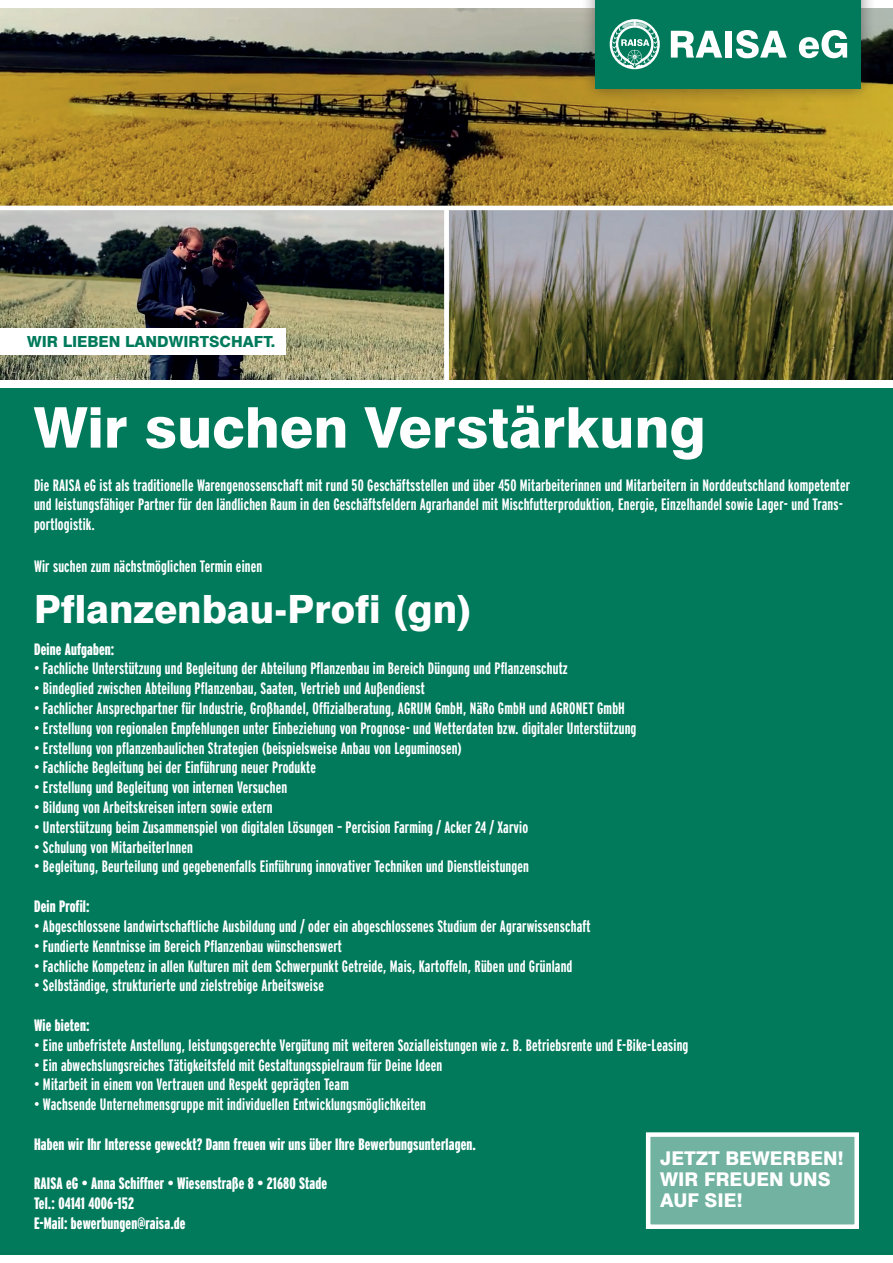
<style>
.page{position:relative;width:893px;height:1263px;background:#fff}
.page>*{position:absolute;margin:0;border:0;box-sizing:border-box;transform-origin:0 0}
.t1{font:800 56.1px "Swiss 721 BT";color:#fff}
.t2{font:800 39px "Swiss 721 BT";color:#fff}
.t3{font:800 19.05px/21.1px "Swiss 721 BT";color:#fff}
.t4{font:700 16.5px/19.8px "Interstate Compressed";letter-spacing:.01em;color:#fff}
.t5{font:900 16.5px/19.8px "Interstate Compressed";letter-spacing:.01em;color:#fff}
.t6{font:800 15.3px "Swiss 721 BT";color:#007a5b}
</style>
<div class="page">
<svg style="left:449px;top:210px;width:444px;height:170px;background:#717058"></svg>
<img style="left:0;top:210px;width:449px;height:170px">
<svg style="left:0;top:8px;width:893px;height:198px;background:#907738"></svg>
<div style="left:0;top:382px;width:893px;height:881px;background:#007a5b"></div>
<div style="left:0;top:1255px;width:893px;height:8px;background:#fff"></div>
<div style="left:581px;top:0;width:295px;height:103px;background:#231f20;opacity:.5"></div>
<div style="left:596px;top:0;width:265px;height:89px;background:#007a5b"></div>
<svg style="left:610px;top:19px;width:50px;height:50px"></svg>
<svg style="left:671px;top:31px;width:51px;height:27px"></svg>
<div style="left:725px;top:31px;width:7px;height:27px;background:#fff"></div>
<svg style="left:736px;top:30px;width:51px;height:28px"></svg>
<svg style="left:799px;top:30px;width:48px;height:28px"></svg>
<div style="left:646px;top:1132px;width:213px;height:97px;background:#71b2a1;border:4px solid #fff"></div>
<div style="left:0;top:380px;width:893px;height:8px;background:#fff"></div>
<div style="left:0;top:328px;width:286px;height:26px;background:#fff"></div>
<p class="t6" style="left:27px;top:332px;width:250px">WIR LIEBEN LANDWIRTSCHAFT.</p>
<h1 class="t1" style="left:34px;top:394px;width:673px">Wir suchen Verstärkung</h1>
<p class="t4" style="left:34px;top:475px;width:818px">Die RAISA eG ist als traditionelle Warengenossenschaft mit rund 50 Geschäftsstellen und über 450 Mitarbeiterinnen und Mitarbeitern in Norddeutschland kompetenter und leistungsfähiger Partner für den ländlichen Raum in den Geschäftsfeldern Agrarhandel mit Mischfutterproduktion, Energie, Einzelhandel sowie Lager- und Trans&shy;portlogistik.</p>
<p class="t4" style="left:34px;top:556px;width:230px">Wir suchen zum nächstmöglichen Termin einen</p>
<h2 class="t2" style="left:34px;top:585px;width:440px">Pflanzenbau-Profi (gn)</h2>
<p class="t5" style="left:34px;top:639px;width:82px">Deine Aufgaben:</p>
<p class="t4" style="left:34px;top:659px;width:535px">• Fachliche Unterstützung und Begleitung der Abteilung Pflanzenbau im Bereich Düngung und Pflanzenschutz</p>
<p class="t4" style="left:34px;top:678px;width:392px">• Bindeglied zwischen Abteilung Pflanzenbau, Saaten, Vertrieb und Außendienst</p>
<p class="t4" style="left:34px;top:698px;width:592px">• Fachlicher Ansprechpartner für Industrie, Großhandel, Offizialberatung, AGRUM GmbH, NäRo GmbH und AGRONET GmbH</p>
<p class="t4" style="left:34px;top:718px;width:604px">• Erstellung von regionalen Empfehlungen unter Einbeziehung von Prognose- und Wetterdaten bzw. digitaler Unterstützung</p>
<p class="t4" style="left:34px;top:738px;width:429px">• Erstellung von pflanzenbaulichen Strategien (beispielsweise Anbau von Leguminosen)</p>
<p class="t4" style="left:34px;top:758px;width:283px">• Fachliche Begleitung bei der Einführung neuer Produkte</p>
<p class="t4" style="left:34px;top:777px;width:255px">• Erstellung und Begleitung von internen Versuchen</p>
<p class="t4" style="left:34px;top:797px;width:240px">• Bildung von Arbeitskreisen intern sowie extern</p>
<p class="t4" style="left:34px;top:817px;width:496px">• Unterstützung beim Zusammenspiel von digitalen Lösungen – Percision Farming / Acker 24 / Xarvio</p>
<p class="t4" style="left:34px;top:837px;width:160px">• Schulung von MitarbeiterInnen</p>
<p class="t4" style="left:34px;top:857px;width:496px">• Begleitung, Beurteilung und gegebenenfalls Einführung innovativer Techniken und Dienstleistungen</p>
<p class="t5" style="left:34px;top:896px;width:57px">Dein Profil:</p>
<p class="t4" style="left:34px;top:916px;width:558px">• Abgeschlossene landwirtschaftliche Ausbildung und / oder ein abgeschlossenes Studium der Agrarwissenschaft</p>
<p class="t4" style="left:34px;top:936px;width:310px">• Fundierte Kenntnisse im Bereich Pflanzenbau wünschenswert</p>
<p class="t4" style="left:34px;top:956px;width:540px">• Fachliche Kompetenz in allen Kulturen mit dem Schwerpunkt Getreide, Mais, Kartoffeln, Rüben und Grünland</p>
<p class="t4" style="left:34px;top:975px;width:291px">• Selbständige, strukturierte und zielstrebige Arbeitsweise</p>
<p class="t5" style="left:34px;top:1015px;width:57px">Wie bieten:</p>
<p class="t4" style="left:34px;top:1035px;width:656px">• Eine unbefristete Anstellung, leistungsgerechte Vergütung mit weiteren Sozialleistungen wie z. B. Betriebsrente und E-Bike-Leasing</p>
<p class="t4" style="left:34px;top:1055px;width:410px">• Ein abwechslungsreiches Tätigkeitsfeld mit Gestaltungsspielraum für Deine Ideen</p>
<p class="t4" style="left:34px;top:1074px;width:316px">• Mitarbeit in einem von Vertrauen und Respekt geprägten Team</p>
<p class="t4" style="left:34px;top:1094px;width:394px">• Wachsende Unternehmensgruppe mit individuellen Entwicklungsmöglichkeiten</p>
<p class="t5" style="left:34px;top:1134px;width:444px">Haben wir Ihr Interesse geweckt? Dann freuen wir uns über Ihre Bewerbungsunterlagen.</p>
<p class="t5" style="left:34px;top:1173px;width:295px">RAISA eG • Anna Schiffner • Wiesenstraße 8 • 21680 Stade<br>Tel.: 04141 4006-152<br>E-Mail: bewerbungen@raisa.de</p>
<p class="t3" style="left:660px;top:1147px;width:185px">JETZT BEWERBEN!<br>WIR FREUEN UNS<br>AUF SIE!</p>
</div>
